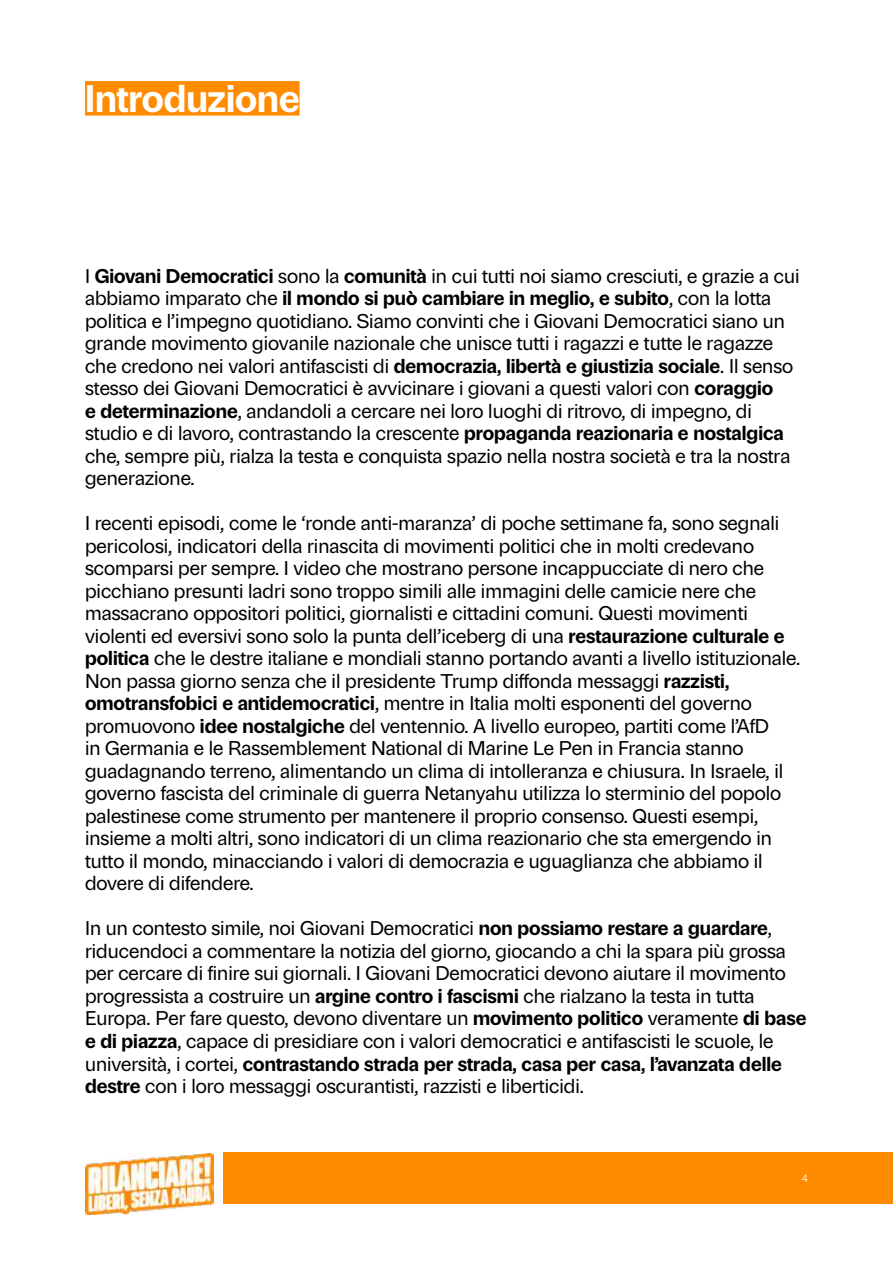
<style>
.page{position:relative;width:893px;height:1263px;background:#fff}
.page>*{position:absolute;margin:0;border:0;box-sizing:border-box;transform-origin:0 0}
.t1{font:700 37.5px "Parabolica";color:#fff}
.t2{font:19.5px/22.5px "Parabolica";color:#000}
.t3{font:300 10.5px "Parabolica";color:#fff}
.s1{font-weight:700}
</style>
<div class="page">
<div style="left:223px;top:1152px;width:670px;height:51px;background:#ff8b00"></div>
<img style="left:85px;top:1153px;width:129px;height:62px">
<div style="left:85px;top:81px;width:215px;height:35px;background:#ff8b00"></div>
<h1 class="t1" style="left:85px;top:71px;width:216px">Introduzione</h1>
<p class="t2" style="left:85px;top:263px;width:716px">I <span class="s1">Giovani Democratici</span> sono la <span class="s1">comunità</span> in cui tutti noi siamo cresciuti, e grazie a cui abbiamo imparato che <span class="s1">il mondo si può cambiare in meglio, e subito</span>, con la lotta politica e l’impegno quotidiano. Siamo convinti che i Giovani Democratici siano un grande movimento giovanile nazionale che unisce tutti i ragazzi e tutte le ragazze che credono nei valori antifascisti di <span class="s1">democrazia, libertà e giustizia sociale</span>. Il senso stesso dei Giovani Democratici è avvicinare i giovani a questi valori con <span class="s1">coraggio<br>e determinazione</span>, andandoli a cercare nei loro luoghi di ritrovo, di impegno, di studio e di lavoro, contrastando la crescente <span class="s1">propaganda reazionaria e nostalgica </span>che, sempre più, rialza la testa e conquista spazio nella nostra società e tra la nostra generazione.</p>
<p class="t2" style="left:85px;top:511px;width:717px">I recenti episodi, come le ‘ronde anti-maranza’ di poche settimane fa, sono segnali pericolosi, indicatori della rinascita di movimenti politici che in molti credevano scomparsi per sempre. I video che mostrano persone incappucciate di nero che picchiano presunti ladri sono troppo simili alle immagini delle camicie nere che massacrano oppositori politici, giornalisti e cittadini comuni. Questi movimenti violenti ed eversivi sono solo la punta dell’iceberg di una <span class="s1">restaurazione culturale e politica</span> che le destre italiane e mondiali stanno portando avanti a livello istituzionale.<br>Non passa giorno senza che il presidente Trump diffonda messaggi <span class="s1">razzisti, omotransfobici e antidemocratici</span>, mentre in Italia molti esponenti del governo promuovono <span class="s1">idee nostalgiche</span> del ventennio. A livello europeo, partiti come l’AfD<br>in Germania e le Rassemblement National di Marine Le Pen in Francia stanno guadagnando terreno, alimentando un clima di intolleranza e chiusura. In Israele, il governo fascista del criminale di guerra Netanyahu utilizza lo sterminio del popolo palestinese come strumento per mantenere il proprio consenso. Questi esempi, insieme a molti altri, sono indicatori di un clima reazionario che sta emergendo in tutto il mondo, minacciando i valori di democrazia e uguaglianza che abbiamo il dovere di difendere.</p>
<p class="t2" style="left:85px;top:916px;width:723px">In un contesto simile, noi Giovani Democratici <span class="s1">non possiamo restare a guardare</span>, riducendoci a commentare la notizia del giorno, giocando a chi la spara più grossa per cercare di finire sui giornali. I Giovani Democratici devono aiutare il movimento progressista a costruire un <span class="s1">argine contro i fascismi</span> che rialzano la testa in tutta Europa. Per fare questo, devono diventare un <span class="s1">movimento politico</span> veramente <span class="s1">di base e di piazza</span>, capace di presidiare con i valori democratici e antifascisti le scuole, le università, i cortei, <span class="s1">contrastando strada per strada, casa per casa, l’avanzata delle destre</span> con i loro messaggi oscurantisti, razzisti e liberticidi.</p>
<p class="t3" style="left:802px;top:1170px;width:8px">4</p>
</div>
